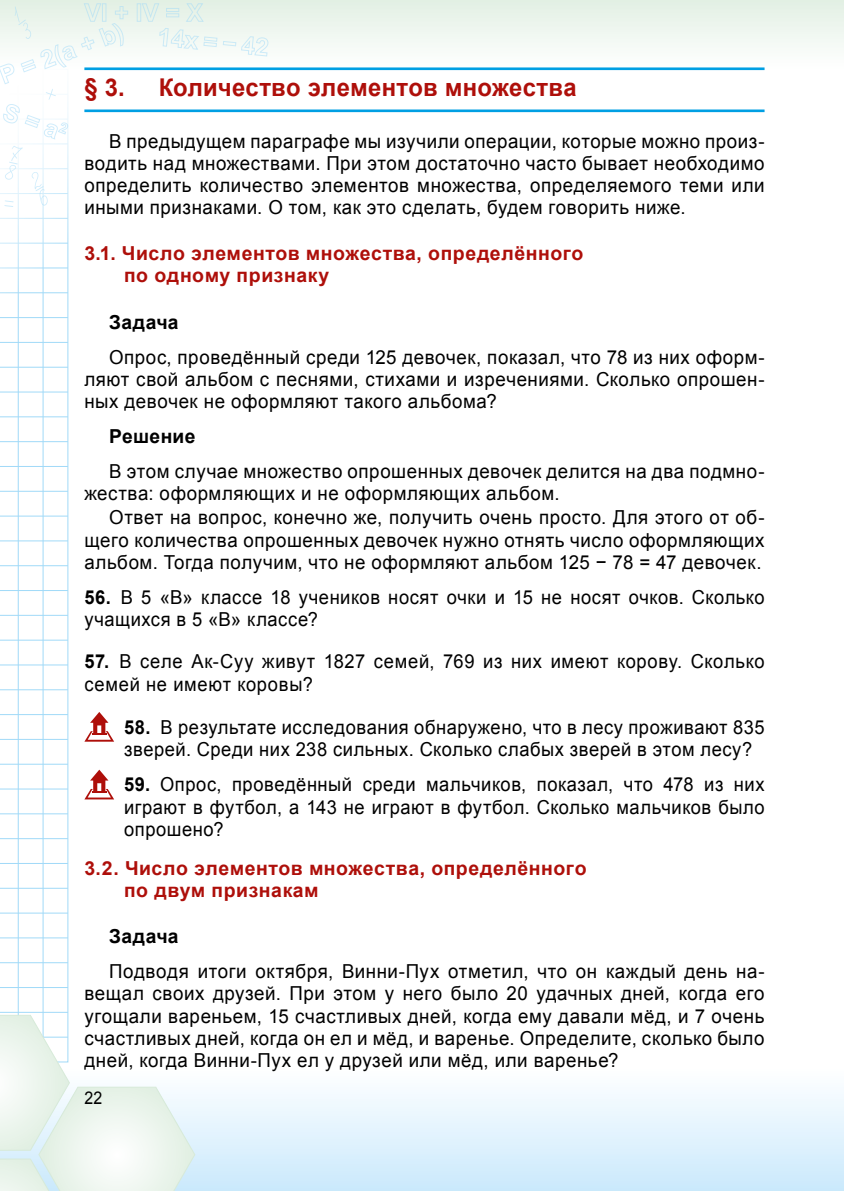
<style>
.page{position:relative;width:844px;height:1191px;background:#fff}
.page>*{position:absolute;margin:0;border:0;box-sizing:border-box;transform-origin:0 0}
.t1{font:700 24.5px "Arial";letter-spacing:.01em;color:#ae0f0a}
.t2{font:19.25px/22.1px "Arial";letter-spacing:.03em;color:#000;text-align:justify}
.t3{font:19.25px/22.2px "Arial";letter-spacing:.03em;color:#000;scale:.95 1}
.t4{font:700 19.25px/22.2px "Arial";letter-spacing:.03em;color:#ae0f0a}
.t5{font:700 19.25px "Arial";letter-spacing:.02em;color:#000}
.t6{font:17.5px "Arial";color:#000;scale:.91 1}
.s1{font-weight:700}
</style>
<div class="page">
<div style="left:0;top:0;width:843px;height:69px;background:linear-gradient(to bottom,#e2f0e4,#fff)"></div>
<div style="left:0;top:1066px;width:843px;height:125px;background:linear-gradient(to bottom,#fff,#cae9fc)"></div>
<svg style="left:0;top:340px;width:68px;height:674px"></svg>
<hr style="left:43px;top:69px;width:1px;height:993px;background:#a1daf8">
<hr style="left:18px;top:69px;width:1px;height:993px;background:#a1daf8">
<svg style="left:0;top:1014px;width:196px;height:177px"></svg>
<svg style="left:0;top:3px;width:128px;height:337px"></svg>
<div style="left:137px;top:3px;width:4px;height:19px;border:1px solid #a1daf8"></div>
<svg style="left:141px;top:3px;width:127px;height:59px"></svg>
<hr style="left:84px;top:109px;width:680px;height:3px;background:#009fe3">
<hr style="left:84px;top:67px;width:680px;height:3px;background:#009fe3">
<svg style="left:85px;top:712px;width:29px;height:29px"></svg>
<svg style="left:84px;top:769px;width:30px;height:30px"></svg>
<p class="t1" style="left:84px;top:70px;width:42px">§ 3.</p>
<p class="t1" style="left:159px;top:70px;width:419px">Количество элементов множества</p>
<p class="t2" style="left:84px;top:130px;width:681px;text-indent:25px">В предыдущем параграфе мы изучили операции, которые можно произ&shy;водить над множествами. При этом достаточно часто бывает необходимо определить количество элементов множества, определяемого теми или иными признаками. О том, как это сделать, будем говорить ниже.</p>
<p class="t4" style="left:124px;top:242px;width:460px;text-indent:-40px">3.1. Число элементов множества, определённого по одному признаку</p>
<p class="t5" style="left:109px;top:308px;width:71px">Задача</p>
<p class="t2" style="left:84px;top:346px;width:681px;text-indent:25px">Опрос, проведённый среди 125 девочек, показал, что 78 из них оформ&shy;ляют свой альбом с песнями, стихами и изречениями. Сколько опрошен&shy;ных девочек не оформляют такого альбома?</p>
<p class="t5" style="left:109px;top:423px;width:88px">Решение</p>
<p class="t2" style="left:84px;top:460px;width:681px;text-indent:25px">В этом случае множество опрошенных девочек делится на два подмно&shy;жества: оформляющих и не оформляющих альбом.</p>
<p class="t2" style="left:84px;top:506px;width:681px;text-indent:25px">Ответ на вопрос, конечно же, получить очень просто. Для этого от об&shy;щего количества опрошенных девочек нужно отнять число оформляющих альбом. Тогда получим, что не оформляют альбом 125 − 78 = 47 девочек.</p>
<p class="t3" style="left:84px;top:586px;width:717px"><span class="s1">56.</span> В 5 «В» классе 18 учеников носят очки и 15 не носят очков. Сколько учащихся в 5 «В» классе?</p>
<p class="t3" style="left:84px;top:650px;width:717px"><span class="s1">57.</span> В селе Ак-Суу живут 1827 семей, 769 из них имеют корову. Сколько семей не имеют коровы?</p>
<p class="t3" style="left:124px;top:715px;width:675px"><span class="s1">58.</span> В результате исследования обнаружено, что в лесу проживают 835 зверей. Среди них 238 сильных. Сколько слабых зверей в этом лесу?</p>
<p class="t3" style="left:124px;top:773px;width:675px;text-align:justify"><span class="s1">59.</span> Опрос, проведённый среди мальчиков, показал, что 478 из них играют в футбол, а 143 не играют в футбол. Сколько мальчиков было опрошено?</p>
<p class="t4" style="left:124px;top:857px;width:464px;text-indent:-40px">3.2. Число элементов множества, определённого по двум признакам</p>
<p class="t5" style="left:109px;top:923px;width:71px">Задача</p>
<p class="t2" style="left:84px;top:960px;width:681px;text-indent:25px">Подводя итоги октября, Винни-Пух отметил, что он каждый день на&shy;вещал своих друзей. При этом у него было 20 удачных дней, когда его угощали вареньем, 15 счастливых дней, когда ему давали мёд, и 7 очень счастливых дней, когда он ел и мёд, и варенье. Определите, сколько было дней, когда Винни-Пух ел у друзей или мёд, или варенье?</p>
<p class="t6" style="left:84px;top:1086px;width:21px">22</p>
</div>
